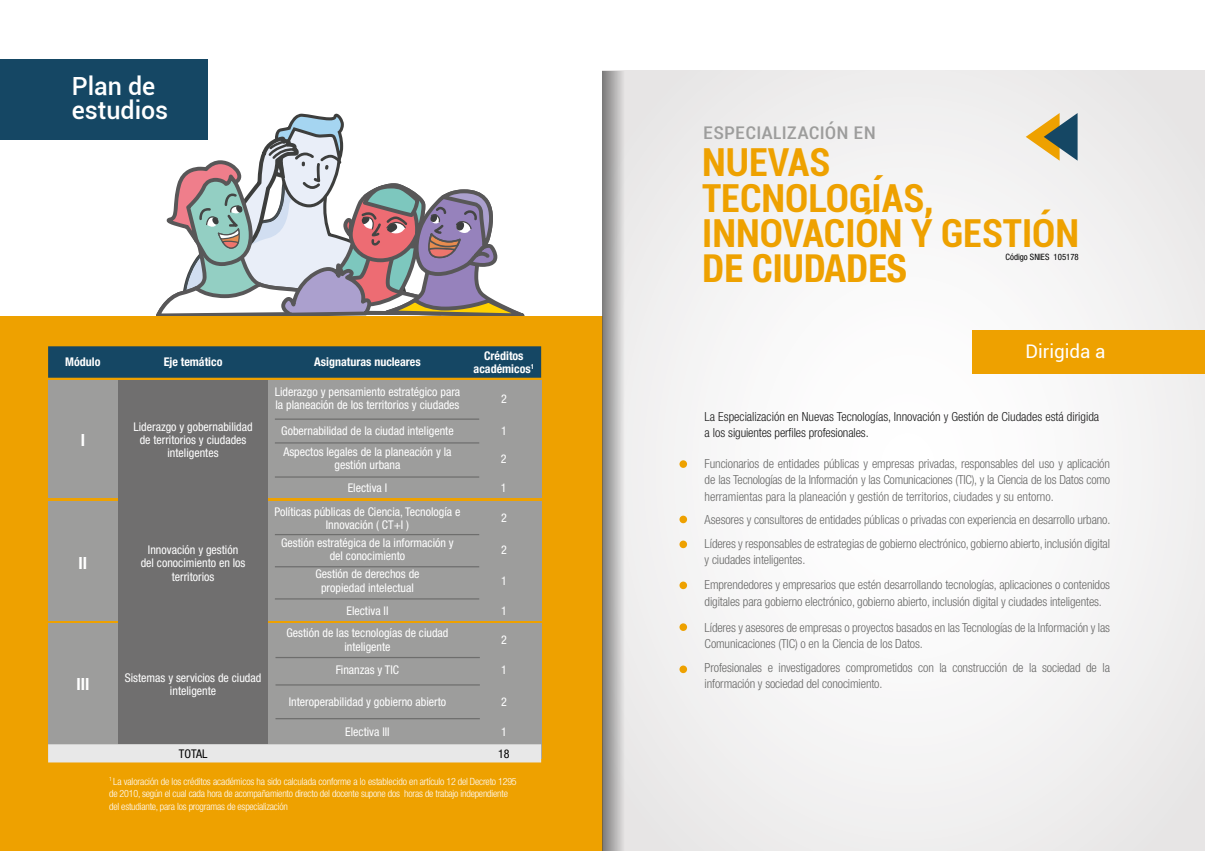
<style>
.page{position:relative;width:1205px;height:851px;background:#fff}
.page>*{position:absolute;margin:0;border:0;box-sizing:border-box;transform-origin:0 0}
.t1{font:700 condensed 38.62px/35.4px "Roboto";color:#eea100}
.t2{font:700 condensed 38.62px "Helvetica Neue LT Std";color:#eea100}
.t3{font:500 25px/23.8px "Roboto";color:#fff}
.t4{font:condensed 22.12px "Roboto";color:#9d9d9c}
.t5{font:18.75px "Roboto";color:#fff}
.t6{font:700 condensed 16.75px "Helvetica Neue LT Std";color:#fff}
.t7{font:300 condensed 12.5px/16.2px "Helvetica Neue LT Std";letter-spacing:-.01em;color:#575756}
.t8{font:300 condensed 12.5px/16.2px "Helvetica Neue LT Std";color:#000}
.t9{font:condensed 12px/13.2px "Helvetica Neue LT Std";color:#fff;text-align:center}
.t10{font:700 condensed 12px/13.2px "Helvetica Neue LT Std";color:#fff;text-align:center}
.t11{font:condensed 12px "Helvetica Neue LT Std";color:#000}
.t12{font:300 condensed 10px/12.5px "Helvetica Neue LT Std";letter-spacing:-.02em;color:#fff}
.t13{font:condensed 8.75px "Helvetica Neue LT Std";color:#000}
</style>
<div class="page">
<svg style="left:156px;top:112px;width:368px;height:204px"></svg>
<div style="left:0;top:316px;width:602px;height:534px;background:#eea100"></div>
<div style="left:602px;top:71px;width:603px;height:779px;background:#f4f4f4"></div>
<div style="left:0;top:59px;width:207px;height:80px;background:#154764"></div>
<svg style="left:1026px;top:113px;width:51px;height:48px"></svg>
<svg style="left:602px;top:71px;width:55px;height:779px"></svg>
<div style="left:679px;top:460px;width:8px;height:8px;background:#eea100;border-radius:50%"></div>
<div style="left:679px;top:515px;width:8px;height:8px;background:#eea100;border-radius:50%"></div>
<div style="left:679px;top:581px;width:8px;height:8px;background:#eea100;border-radius:50%"></div>
<div style="left:679px;top:623px;width:8px;height:8px;background:#eea100;border-radius:50%"></div>
<div style="left:679px;top:665px;width:8px;height:8px;background:#eea100;border-radius:50%"></div>
<div style="left:972px;top:330px;width:233px;height:44px;background:#eea100"></div>
<div style="left:679px;top:540px;width:8px;height:8px;background:#eea100;border-radius:50%"></div>
<div style="left:49px;top:380px;width:493px;height:117px;background:#9d9d9c"></div>
<div style="left:49px;top:500px;width:493px;height:120px;background:#9d9d9c"></div>
<div style="left:49px;top:623px;width:493px;height:136px;background:#9d9d9c"></div>
<hr style="left:275px;top:418px;width:204px;height:1px;background:#000">
<hr style="left:275px;top:442px;width:204px;height:1px;background:#000">
<hr style="left:275px;top:476px;width:204px;height:1px;background:#000">
<hr style="left:275px;top:534px;width:204px;height:1px;background:#000">
<hr style="left:275px;top:566px;width:204px;height:1px;background:#000">
<hr style="left:275px;top:598px;width:204px;height:1px;background:#000">
<hr style="left:275px;top:656px;width:205px;height:2px;background:#000">
<div style="left:118px;top:380px;width:150px;height:363px;background:#706f6f"></div>
<div style="left:48px;top:346px;width:493px;height:31px;background:#154764"></div>
<div style="left:48px;top:744px;width:493px;height:18px;background:#e8e8e8"></div>
<hr style="left:275px;top:684px;width:205px;height:1px;background:#000">
<hr style="left:275px;top:718px;width:205px;height:1px;background:#000">
<h2 class="t3" style="left:72px;top:73px;width:98px">Plan de estudios</h2>
<p class="t10" style="left:65px;top:355px;width:37px">Módulo</p>
<p class="t10" style="left:164px;top:355px;width:60px">Eje temático</p>
<p class="t10" style="left:314px;top:355px;width:108px">Asignaturas nucleares</p>
<p class="t10" style="left:473px;top:348px;width:62px">Créditos académicos<sup>1</sup></p>
<h3 class="t6" style="left:81px;top:430px;width:6px">I</h3>
<p class="t9" style="left:133px;top:420px;width:121px">Liderazgo y gobernabilidad de territorios y ciudades inteligentes</p>
<h3 class="t6" style="left:79px;top:553px;width:10px">II</h3>
<p class="t9" style="left:141px;top:543px;width:106px">Innovación y gestión del conocimiento en los territorios</p>
<h3 class="t6" style="left:76px;top:674px;width:15px">III</h3>
<p class="t9" style="left:125px;top:670px;width:138px">Sistemas y servicios de ciudad inteligente</p>
<p class="t9" style="left:275px;top:385px;width:187px;text-align:left">Liderazgo y pensamiento estratégico para la planeación de los territorios y ciudades</p>
<p class="t9" style="left:501px;top:391px;width:7px">2</p>
<p class="t9" style="left:281px;top:424px;width:174px">Gobernabilidad de la ciudad inteligente</p>
<p class="t9" style="left:501px;top:424px;width:7px">1</p>
<p class="t9" style="left:283px;top:445px;width:170px">Aspectos legales de la planeación y la gestión urbana</p>
<p class="t9" style="left:501px;top:451px;width:7px">2</p>
<p class="t9" style="left:348px;top:481px;width:41px">Electiva I</p>
<p class="t9" style="left:501px;top:481px;width:7px">1</p>
<p class="t9" style="left:275px;top:504px;width:187px">Políticas públicas de Ciencia, Tecnología e<br>Innovación ( CT+I )</p>
<p class="t9" style="left:501px;top:511px;width:7px">2</p>
<p class="t9" style="left:281px;top:536px;width:174px">Gestión estratégica de la información y del conocimiento</p>
<p class="t9" style="left:501px;top:542px;width:7px">2</p>
<p class="t9" style="left:315px;top:567px;width:106px">Gestión de derechos de propiedad intelectual</p>
<p class="t9" style="left:501px;top:574px;width:7px">1</p>
<p class="t9" style="left:346px;top:603px;width:43px">Electiva II</p>
<p class="t9" style="left:501px;top:603px;width:7px">1</p>
<p class="t9" style="left:286px;top:626px;width:163px">Gestión de las tecnologías de ciudad inteligente</p>
<p class="t9" style="left:501px;top:633px;width:7px">2</p>
<p class="t9" style="left:336px;top:662px;width:65px">Finanzas y TIC</p>
<p class="t9" style="left:501px;top:662px;width:7px">1</p>
<p class="t9" style="left:289px;top:694px;width:159px">Interoperabilidad y gobierno abierto</p>
<p class="t9" style="left:501px;top:694px;width:7px">2</p>
<p class="t9" style="left:345px;top:725px;width:46px">Electiva III</p>
<p class="t9" style="left:501px;top:725px;width:7px">1</p>
<p class="t11" style="left:179px;top:746px;width:30px">TOTAL</p>
<p class="t11" style="left:498px;top:746px;width:13px">18</p>
<p class="t12" style="left:109px;top:774px;width:409px"><sup>1</sup> La valoración de los créditos académicos ha sido calculada conforme a lo establecido en artículo 12 del Decreto 1295 de 2010, según el cual cada hora de acompañamiento directo del docente supone dos horas de trabajo independiente del estudiante, para los programas de especialización</p>
<h3 class="t4" style="left:703px;top:116px;width:174px">especialización en</h3>
<h1 class="t1" style="left:702px;top:143px;width:378px">NUEVAS<br>TECNOLOGÍAS,<br>INNOVACIÓN Y GESTIÓN</h1>
<h1 class="t2" style="left:702px;top:245px;width:206px">DE CIUDADES</h1>
<p class="t13" style="left:1005px;top:252px;width:75px">Código SNIES 105178</p>
<h3 class="t5" style="left:1025px;top:338px;width:82px">Dirigida a</h3>
<p class="t8" style="left:704px;top:408px;width:396px">La Especialización en Nuevas Tecnologías, Innovación y Gestión de Ciudades está dirigida a los siguientes perfiles profesionales.</p>
<p class="t7" style="left:704px;top:455px;width:407px;text-align:justify">Funcionarios de entidades públicas y empresas privadas, responsables del uso y aplicación de las Tecnologías de la Información y las Comunicaciones (TIC), y la Ciencia de los Datos como herramientas para la planeación y gestión de territorios, ciudades y su entorno.</p>
<p class="t7" style="left:704px;top:508px;width:407px;line-height:23.8px">Asesores y consultores de entidades públicas o privadas con experiencia en desarrollo urbano.<br>Líderes y responsables de estrategias de gobierno electrónico, gobierno abierto, inclusión digital</p>
<p class="t7" style="left:704px;top:547px;width:407px;line-height:25px">y ciudades inteligentes.<br>Emprendedores y empresarios que estén desarrollando tecnologías, aplicaciones o contenidos</p>
<p class="t7" style="left:704px;top:588px;width:407px;line-height:26.2px">digitales para gobierno electrónico, gobierno abierto, inclusión digital y ciudades inteligentes.<br>Líderes y asesores de empresas o proyectos basados en las Tecnologías de la Información y las</p>
<p class="t7" style="left:704px;top:631px;width:407px;line-height:23.8px">Comunicaciones (TIC) o en la Ciencia de los Datos.<br>Profesionales e investigadores comprometidos con la construcción de la sociedad de la</p>
<p class="t7" style="left:704px;top:675px;width:179px">información y sociedad del conocimiento.</p>
</div>
